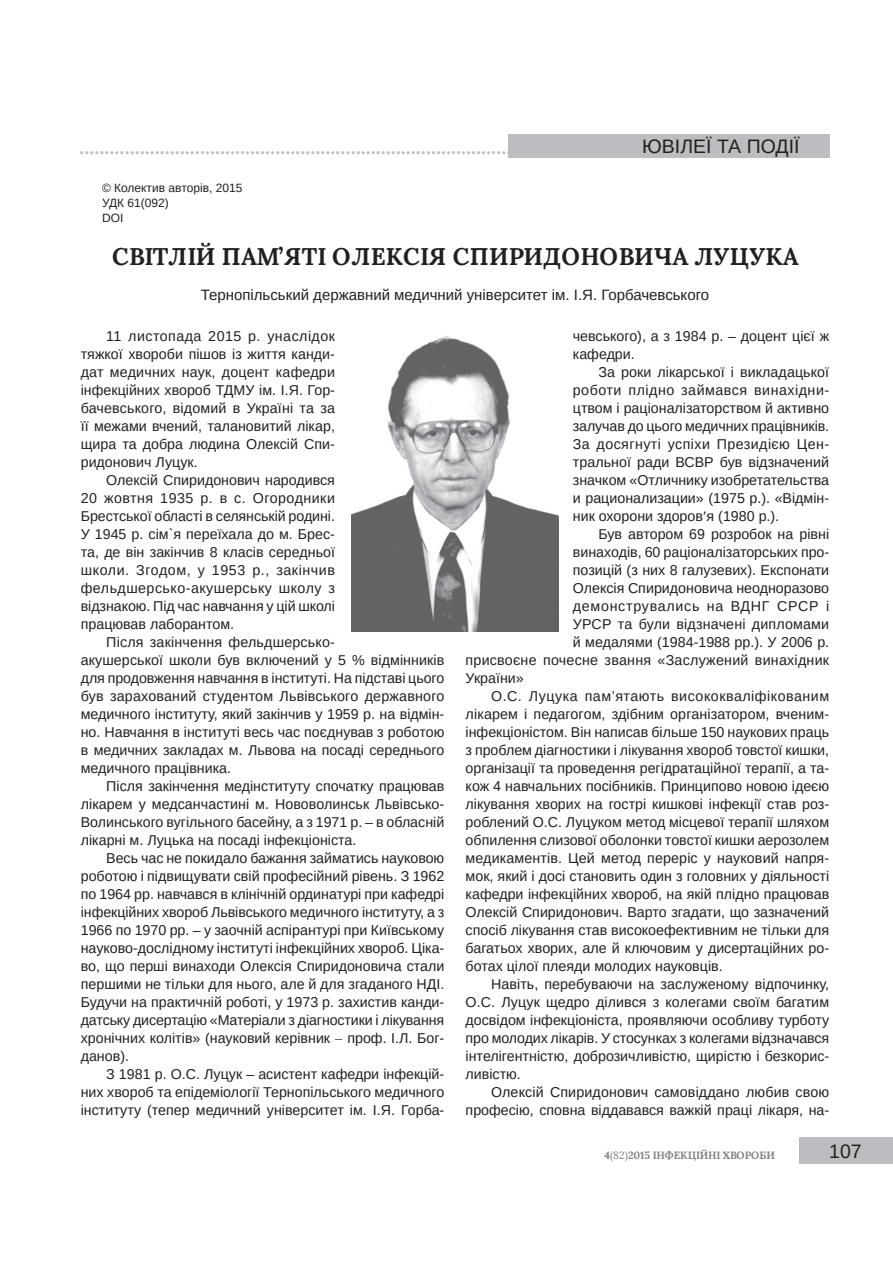
<style>
.page{position:relative;width:893px;height:1263px;background:#fff}
.page>*{position:absolute;margin:0;border:0;box-sizing:border-box;transform-origin:0 0}
.t1{font:700 24px "Lora";letter-spacing:.01em;color:#231f20}
.t2{font:19.5px "Arimo";color:#231f20}
.t3{font:700 18px "Baltica";color:#bcbdc0}
.t4{font:15px "Arimo";color:#231f20}
.t5{font:14.25px/18px "Arimo";color:#231f20;text-align:justify}
.t6{font:14.25px "Arimo";letter-spacing:.035em;color:#231f20}
.t7{font:14.25px "Arimo";letter-spacing:.05em;color:#231f20}
.t8{font:12px/15px "Arimo";color:#231f20}
.t9{font:700 10.5px "Lora";color:#808285}
.s1{font-weight:400}
</style>
<div class="page">
<div style="left:508px;top:134px;width:321px;height:23px;background:#bcbdc0"></div>
<div style="left:799px;top:1137px;width:94px;height:27px;background:#bcbdc0"></div>
<img style="left:351px;top:336px;width:208px;height:296px">
<p class="t3" style="left:79px;top:138px;width:433px">......................................................................................</p>
<h2 class="t2" style="left:642px;top:134px;width:159px">ЮВІЛЕЇ ТА ПОДІЇ</h2>
<p class="t8" style="left:102px;top:180px;width:142px">© Колектив авторів, 2015<br>УДК 61(092)<br>DOI</p>
<h1 class="t1" style="left:112px;top:241px;width:687px">СВІТЛІЙ ПАМ’ЯТІ ОЛЕКСІЯ СПИРИДОНОВИЧА ЛУЦУКА</h1>
<p class="t4" style="left:201px;top:286px;width:510px">Тернопільський державний медичний університет ім. І.Я. Горбачевського</p>
<p class="t5" style="left:81px;top:327px;width:256px;text-indent:25px">11 листопада 2015 р. унаслідок тяжкої хвороби пішов із життя канди&shy;дат медичних наук, доцент кафедри інфекційних хвороб ТДМУ ім. І.Я. Гор&shy;бачевського, відомий в Україні та за її межами вчений, талановитий лікар, щира та добра людина Олексій Спи&shy;ридонович Луцук.</p>
<p class="t5" style="left:81px;top:471px;width:256px;text-indent:25px">Олексій Спиридонович народився 20 жовтня 1935 р. в с. Огородники Брестської області в селянській родині.<br>У 1945 р. сім`я переїхала до м. Брес&shy;та, де він закінчив 8 класів середньої школи. Згодом, у 1953 р., закінчив фельдшерсько-акушерську школу з відзнакою. Під час навчання у цій школі працював лаборантом.</p>
<p class="t5" style="left:81px;top:633px;width:365px;text-align:left;text-indent:25px">Після закінчення фельдшерсько-<br>акушерської школи був включений у 5 % відмінників для продовження навчання в інституті. На підставі цього був зарахований студентом Львівського державного медичного інституту, який закінчив у 1959 р. на відмін&shy;но. Навчання в інституті весь час поєднував з роботою в медичних закладах м. Львова на посаді середнього медичного працівника.</p>
<p class="t5" style="left:81px;top:777px;width:365px;text-indent:25px">Після закінчення медінституту спочатку працював лікарем у медсанчастині м. Нововолинськ Львівсько-Волинського вугільного басейну, а з 1971 р. – в обласній лікарні м. Луцька на посаді інфекціоніста.</p>
<p class="t5" style="left:81px;top:849px;width:365px;text-indent:25px">Весь час не покидало бажання займатись науковою роботою і підвищувати свій професійний рівень. З 1962 по 1964 рр. навчався в клінічній ординатурі при кафедрі інфекційних хвороб Львівського медичного інституту, а з 1966 по 1970 рр. – у заочній аспірантурі при Київському науково-дослідному інституті інфекційних хвороб. Ціка&shy;во, що перші винаходи Олексія Спиридоновича стали першими не тільки для нього, але й для згаданого НДІ.<br>Будучи на практичній роботі, у 1973 р. захистив канди&shy;датську дисертацію «Матеріали з діагностики і лікування хронічних колітів» (науковий керівник − проф. І.Л. Бог&shy;данов).</p>
<p class="t5" style="left:81px;top:1065px;width:365px;text-indent:26px">З 1981 р. О.С. Луцук – асистент кафедри інфекцій&shy;них хвороб та епідеміології Тернопільського медичного інституту (тепер медичний університет ім. І.Я. Горба-</p>
<p class="t5" style="left:573px;top:327px;width:258px">чевського), а з 1984 р. – доцент цієї ж кафедри.</p>
<p class="t5" style="left:573px;top:363px;width:258px;text-indent:25px">За роки лікарської і викладацької роботи плідно займався винахідни&shy;цтвом і раціоналізаторством й активно залучав до цього медичних працівників.<br>За досягнуті успіхи Президією Цен&shy;тральної ради ВСВР був відзначений значком «Отличнику изобретательства и рационализации» (1975 р.). «Відмін&shy;ник охорони здоров я (1980 р.).</p>
<p class="t5" style="left:598px;top:525px;width:232px">Був автором 69 розробок на рівні</p>
<p class="t5" style="left:573px;top:543px;width:258px">винаходів, 60 раціоналізаторських про-</p>
<p class="t5" style="left:573px;top:561px;width:258px">позицій (з них 8 галузевих). Експонати</p>
<p class="t5" style="left:573px;top:579px;width:258px">Олексія Спиридоновича неодноразово</p>
<p class="t7" style="left:573px;top:597px;width:258px">демонструвались на ВДНГ СРСР і</p>
<p class="t5" style="left:573px;top:615px;width:258px">УРСР та були відзначені дипломами</p>
<p class="t5" style="left:573px;top:633px;width:258px">й медалями (1984-1988 рр.). У 2006 р.</p>
<p class="t5" style="left:466px;top:651px;width:365px">присвоєне почесне звання «Заслужений винахідник</p>
<p class="t5" style="left:466px;top:669px;width:60px">України»</p>
<p class="t6" style="left:491px;top:687px;width:340px">О.С. Луцука пам’ятають висококваліфікованим</p>
<p class="t5" style="left:466px;top:705px;width:365px">лікарем і педагогом, здібним організатором, вченим-</p>
<p class="t5" style="left:466px;top:723px;width:365px">інфекціоністом. Він написав більше 150 наукових праць</p>
<p class="t5" style="left:466px;top:741px;width:365px">з проблем діагностики і лікування хвороб товстої кишки,</p>
<p class="t5" style="left:466px;top:759px;width:365px">організації та проведення регідратаційної терапії, а та-</p>
<p class="t5" style="left:466px;top:777px;width:365px">кож 4 навчальних посібників. Принципово новою ідеєю</p>
<p class="t5" style="left:466px;top:795px;width:365px">лікування хворих на гострі кишкові інфекції став роз-</p>
<p class="t5" style="left:466px;top:813px;width:365px">роблений О.С. Луцуком метод місцевої терапії шляхом</p>
<p class="t5" style="left:466px;top:831px;width:365px">обпилення слизової оболонки товстої кишки аерозолем</p>
<p class="t5" style="left:466px;top:849px;width:365px">медикаментів. Цей метод переріс у науковий напря-</p>
<p class="t5" style="left:466px;top:867px;width:365px">мок, який і досі становить один з головних у діяльності</p>
<p class="t5" style="left:466px;top:885px;width:365px">кафедри інфекційних хвороб, на якій плідно працював</p>
<p class="t5" style="left:466px;top:903px;width:365px">Олексій Спиридонович. Варто згадати, що зазначений</p>
<p class="t5" style="left:466px;top:921px;width:365px">спосіб лікування став високоефективним не тільки для</p>
<p class="t5" style="left:466px;top:939px;width:365px">багатьох хворих, але й ключовим у дисертаційних ро-</p>
<p class="t5" style="left:466px;top:957px;width:259px">ботах цілої плеяди молодих науковців.</p>
<p class="t5" style="left:491px;top:975px;width:340px">Навіть, перебуваючи на заслуженому відпочинку,</p>
<p class="t5" style="left:466px;top:993px;width:365px">О.С. Луцук щедро ділився з колегами своїм багатим</p>
<p class="t5" style="left:466px;top:1011px;width:365px">досвідом інфекціоніста, проявляючи особливу турботу</p>
<p class="t5" style="left:466px;top:1029px;width:365px">про молодих лікарів. У стосунках з колегами відзначався</p>
<p class="t5" style="left:466px;top:1047px;width:365px">інтелігентністю, доброзичливістю, щирістю і безкорис-</p>
<p class="t5" style="left:466px;top:1065px;width:57px">ливістю.</p>
<p class="t5" style="left:491px;top:1083px;width:340px">Олексій Спиридонович самовіддано любив свою</p>
<p class="t5" style="left:466px;top:1101px;width:365px">професію, сповна віддавався важкій праці лікаря, на-</p>
<p class="t9" style="left:604px;top:1149px;width:172px">4<span class="s1">(82)</span>2015 ІНФЕКЦІЙНІ ХВОРОБИ</p>
<h2 class="t2" style="left:829px;top:1139px;width:34px">107</h2>
</div>
